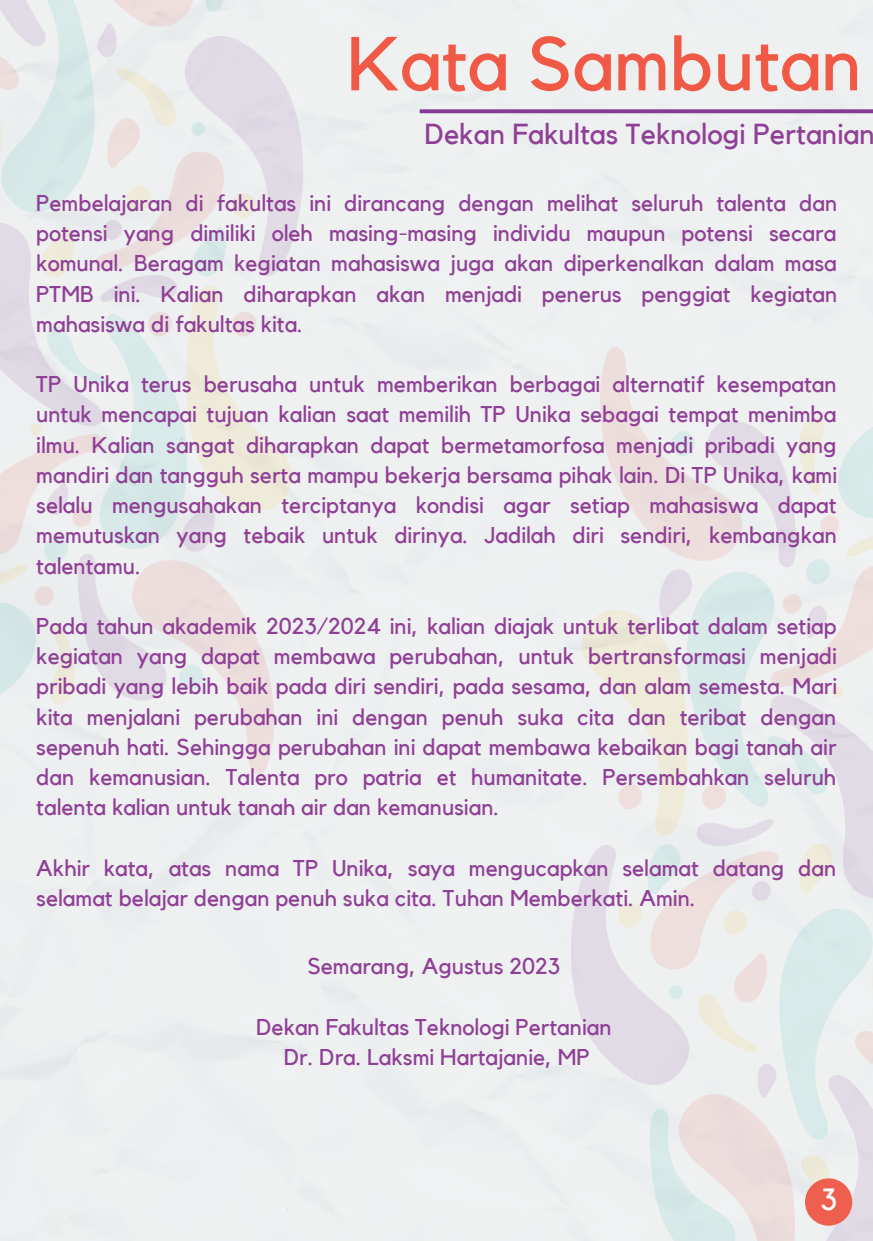
<style>
.page{position:relative;width:873px;height:1241px;background:#fff}
.page>*{position:absolute;margin:0;border:0;box-sizing:border-box;transform-origin:0 0}
.t1{font:75.42px "Kollektif";color:#f05946}
.t2{font:30.62px "Kollektif";color:#fff}
.t3{font:28.88px "Kollektif";color:#903f97}
.t4{font:22.75px/30.3px "Kollektif";color:#903f97;text-align:justify}
</style>
<div class="page">
<img style="left:0;top:0;width:873px;height:1240px">
<svg style="left:420px;top:109px;width:453px;height:4px;background:#8d4a9b"></svg>
<div style="left:805px;top:1178px;width:47px;height:47px;background:#ef5f4f;border-radius:50%"></div>
<h1 class="t1" style="left:347px;top:20px;width:516px">Kata Sambutan</h1>
<p class="t3" style="left:424px;top:117px;width:452px">Dekan Fakultas Teknologi Pertanian</p>
<p class="t4" style="left:36px;top:188px;width:802px">Pembelajaran di fakultas ini dirancang dengan melihat seluruh talenta dan potensi yang dimiliki oleh masing-masing individu maupun potensi secara komunal. Beragam kegiatan mahasiswa juga akan diperkenalkan dalam masa PTMB ini. Kalian diharapkan akan menjadi penerus penggiat kegiatan mahasiswa di fakultas kita.</p>
<p class="t4" style="left:36px;top:369px;width:802px">TP Unika terus berusaha untuk memberikan berbagai alternatif kesempatan untuk mencapai tujuan kalian saat memilih TP Unika sebagai tempat menimba ilmu. Kalian sangat diharapkan dapat bermetamorfosa menjadi pribadi yang mandiri dan tangguh serta mampu bekerja bersama pihak lain. Di TP Unika, kami selalu mengusahakan terciptanya kondisi agar setiap mahasiswa dapat memutuskan yang tebaik untuk dirinya. Jadilah diri sendiri, kembangkan talentamu.</p>
<p class="t4" style="left:36px;top:611px;width:802px">Pada tahun akademik 2023/2024 ini, kalian diajak untuk terlibat dalam setiap kegiatan yang dapat membawa perubahan, untuk bertransformasi menjadi pribadi yang lebih baik pada diri sendiri, pada sesama, dan alam semesta. Mari kita menjalani perubahan ini dengan penuh suka cita dan teribat dengan sepenuh hati. Sehingga perubahan ini dapat membawa kebaikan bagi tanah air dan kemanusian. Talenta pro patria et humanitate. Persembahkan seluruh talenta kalian untuk tanah air dan kemanusian.</p>
<p class="t4" style="left:36px;top:852px;width:801px">Akhir kata, atas nama TP Unika, saya mengucapkan selamat datang dan selamat belajar dengan penuh suka cita. Tuhan Memberkati. Amin.</p>
<p class="t4" style="left:308px;top:951px;width:254px">Semarang, Agustus 2023</p>
<p class="t4" style="left:256px;top:1011px;width:357px;text-align:center">Dekan Fakultas Teknologi Pertanian<br>Dr. Dra. Laksmi Hartajanie, MP</p>
<h2 class="t2" style="left:820px;top:1181px;width:18px">3</h2>
</div>
